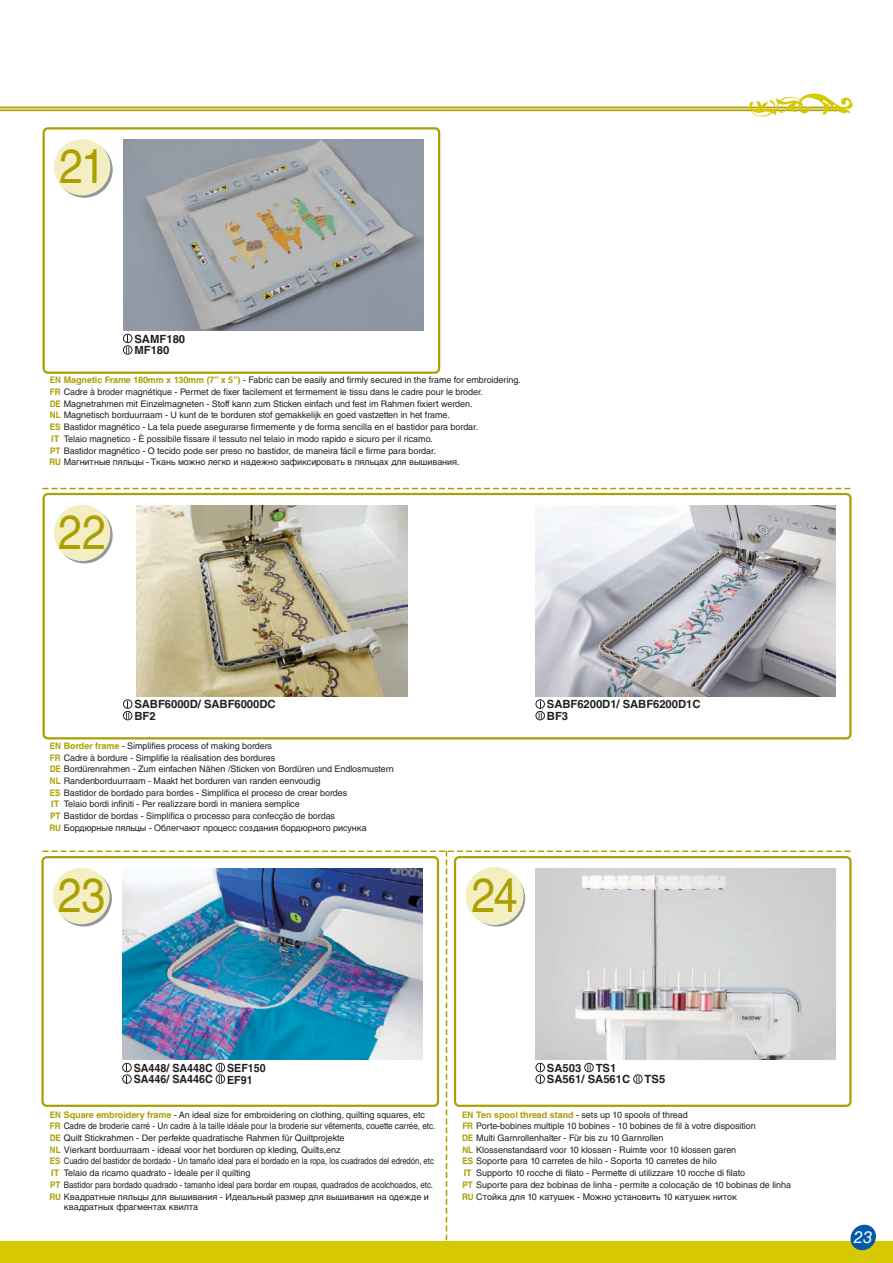
<style>
.page{position:relative;width:893px;height:1263px;background:#fff}
.page>*{position:absolute;margin:0;border:0;box-sizing:border-box;transform-origin:0 0}
.t1{font:48px "Helvetica LT Std";letter-spacing:-.03em;color:#ab9f01;scale:.9 1}
.t2{font:italic 16.8px "Helvetica LT Std";color:#fff}
.t3{font:700 11.25px/11.6px "Helvetica LT Std";color:#231f20}
.t4{font:700 11.25px "Helvetica LT Std";color:#231f20;scale:.95 1}
.t5{font:9px/11.7px "Helvetica LT Std";letter-spacing:-.005em;color:#231f20}
.s1{font-weight:700;color:#ab9f01}
</style>
<div class="page">
<div style="left:0;top:1242px;width:893px;height:21px;background:#d6c801"></div>
<svg style="left:0;top:107px;width:748px;height:4px;background:#b7ad26"></svg>
<hr style="left:0;top:108px;width:840px;height:1px;background:#fff">
<svg style="left:748px;top:93px;width:105px;height:24px"></svg>
<div style="left:43px;top:493px;width:808px;height:246px;border:2px solid #ab9f01;border-radius:4px"></div>
<div style="left:43px;top:127px;width:397px;height:247px;border:2px solid #ab9f01;border-radius:4px"></div>
<svg style="left:54px;top:505px;width:59px;height:58px"></svg>
<svg style="left:54px;top:139px;width:59px;height:59px"></svg>
<img style="left:536px;top:505px;width:300px;height:191px">
<svg style="left:43px;top:488px;width:807px;height:1px"></svg>
<img style="left:137px;top:505px;width:270px;height:191px">
<img style="left:123px;top:139px;width:300px;height:192px">
<svg style="left:43px;top:850px;width:833px;height:400px"></svg>
<div style="left:123px;top:700px;width:9px;height:8px;border:1px solid #231f20;border-radius:50%"></div>
<div style="left:123px;top:711px;width:9px;height:9px;border:1px solid #231f20;border-radius:50%"></div>
<svg style="left:126px;top:701px;width:3px;height:18px"></svg>
<div style="left:536px;top:700px;width:9px;height:8px;border:1px solid #231f20;border-radius:50%"></div>
<div style="left:536px;top:711px;width:9px;height:9px;border:1px solid #231f20;border-radius:50%"></div>
<svg style="left:539px;top:701px;width:3px;height:18px"></svg>
<div style="left:123px;top:334px;width:9px;height:9px;border:1px solid #231f20;border-radius:50%"></div>
<div style="left:123px;top:345px;width:9px;height:9px;border:1px solid #231f20;border-radius:50%"></div>
<svg style="left:126px;top:335px;width:3px;height:18px"></svg>
<h1 class="t1" style="left:59px;top:139px;width:53px">21</h1>
<p class="t3" style="left:134px;top:333px;width:52px">SAMF180<br>MF180</p>
<p class="t5" style="left:50px;top:374px;width:473px"><span class="s1">EN Magnetic Frame 180mm x 130mm (7” x 5”)</span> - Fabric can be easily and firmly secured in the frame for embroidering.<br><span class="s1">FR</span> Cadre à broder magnétique - Permet de fixer facilement et fermement le tissu dans le cadre pour le broder.<br><span class="s1">DE</span> Magnetrahmen mit Einzelmagneten - Stoff kann zum Sticken einfach und fest im Rahmen fixiert werden.<br><span class="s1">NL</span> Magnetisch borduurraam - U kunt de te borduren stof gemakkelijk en goed vastzetten in het frame.<br><span class="s1">ES</span> Bastidor magnético - La tela puede asegurarse firmemente y de forma sencilla en el bastidor para bordar.<br><span class="s1">IT</span> Telaio magnetico - È possibile fissare il tessuto nel telaio in modo rapido e sicuro per il ricamo.<br><span class="s1">PT</span> Bastidor magnético - O tecido pode ser preso no bastidor, de maneira fácil e firme para bordar.<br><span class="s1">RU</span> Магнитные пяльцы - Ткань можно легко и надежно зафиксировать в пяльцах для вышивания.</p>
<h1 class="t1" style="left:58px;top:504px;width:55px">22</h1>
<p class="t3" style="left:134px;top:698px;width:143px">SABF6000D/ SABF6000DC<br>BF2</p>
<p class="t3" style="left:547px;top:698px;width:155px">SABF6200D1/ SABF6200D1C<br>BF3</p>
<p class="t5" style="left:50px;top:740px;width:346px"><span class="s1">EN Border frame</span> - Simplifies process of making borders<br><span class="s1">FR</span> Cadre à bordure - Simplifie la réalisation des bordures<br><span class="s1">DE</span> Bordürenrahmen - Zum einfachen Nähen /Sticken von Bordüren und Endlosmustern <span class="s1">NL</span> Randenborduurraam - Maakt het borduren van randen eenvoudig<br><span class="s1">ES</span> Bastidor de bordado para bordes - Simplifica el proceso de crear bordes<br><span class="s1">IT</span> Telaio bordi infiniti - Per realizzare bordi in maniera semplice<br><span class="s1">PT</span> Bastidor de bordas - Simplifica o processo para confecção de bordas<br><span class="s1">RU</span> Бордюрные пяльцы - Облегчают процесс создания бордюрного рисунка</p>
<h1 class="t1" style="left:58px;top:867px;width:54px">23</h1>
<h1 class="t1" style="left:471px;top:867px;width:53px">24</h1>
<p class="t4" style="left:134px;top:1061px;width:85px">SA448/ SA448C</p>
<p class="t4" style="left:227px;top:1061px;width:42px">SEF150</p>
<p class="t4" style="left:134px;top:1072px;width:85px">SA446/ SA446C</p>
<p class="t4" style="left:227px;top:1073px;width:28px">EF91</p>
<p class="t5" style="left:50px;top:1108px;width:388px"><span class="s1">EN Square embroidery frame</span> - An ideal size for embroidering on clothing, quilting squares, etc <span class="s1">FR</span> Cadre de broderie carré - Un cadre à la taille idéale pour la broderie sur vêtements, couette carrée, etc.<br><span class="s1">DE</span> Quilt Stickrahmen - Der perfekte quadratische Rahmen für Quiltprojekte<br><span class="s1">NL</span> Vierkant borduurraam - ideaal voor het borduren op kleding, Quilts,enz<br><span class="s1">ES</span> Cuadro del bastidor de bordado - Un tamaño ideal para el bordado en la ropa, los cuadrados del edredón, etc <span class="s1">IT</span> Telaio da ricamo quadrato - Ideale per il quilting<br><span class="s1">PT</span> Bastidor para bordado quadrado - tamanho ideal para bordar em roupas, quadrados de acolchoados, etc.<br><span class="s1">RU</span> Квадратные пяльцы для вышивания - Идеальный размер для вышивания на одежде и</p>
<p class="t5" style="left:64px;top:1201px;width:136px">квадратных фрагментах квилта</p>
<p class="t3" style="left:547px;top:1062px;width:85px;text-indent:49px">TS1<br>SA561/ SA561C</p>
<p class="t3" style="left:645px;top:1073px;width:22px">TS5</p>
<p class="t5" style="left:462px;top:1108px;width:331px"><span class="s1">EN Ten spool thread stand</span> - sets up 10 spools of thread<br><span class="s1">FR</span> Porte-bobines multiple 10 bobines - 10 bobines de fil à votre disposition<br><span class="s1">DE</span> Multi Garnrollenhalter - Für bis zu 10 Garnrollen<br><span class="s1">NL</span> Klossenstandaard voor 10 klossen - Ruimte voor 10 klossen garen<br><span class="s1">ES</span> Soporte para 10 carretes de hilo - Soporta 10 carretes de hilo<br><span class="s1">IT</span> Supporto 10 rocche di filato - Permette di utilizzare 10 rocche di filato<br><span class="s1">PT</span> Suporte para dez bobinas de linha - permite a colocação de 10 bobinas de linha <span class="s1">RU</span> Стойка для 10 катушек - Можно установить 10 катушек ниток</p>
<p class="t3" style="left:547px;top:1062px;width:36px">SA503</p>
<h2 class="t2" style="left:854px;top:1227px;width:20px">23</h2>
</div>
